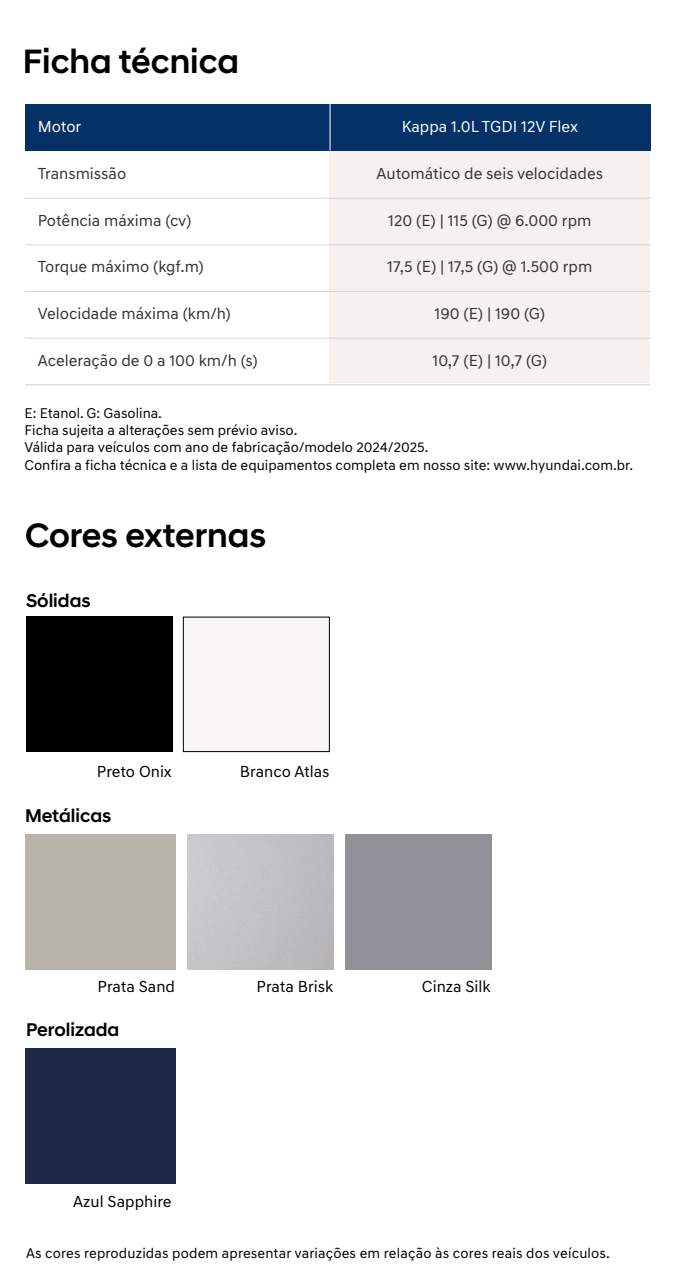
<style>
.page{position:relative;width:675px;height:1282px;background:#fff}
.page>*{position:absolute;margin:0;border:0;box-sizing:border-box;transform-origin:0 0}
.t1{font:500 34.38px "Hyundai Sans Head";color:#000}
.t2{font:500 18.75px "Hyundai Sans Head";color:#000}
.t3{font:16.25px "Hyundai Sans Text";color:#333}
.t4{font:16.25px "Hyundai Sans Text";color:#000}
.t5{font:16.25px "Hyundai Sans Text";color:#fff}
.t6{font:14.38px/17.2px "Hyundai Sans Text";color:#000}
</style>
<div class="page">
<div style="left:330px;top:150px;width:320px;height:233px;background:#f4f1ef"></div>
<div style="left:25px;top:104px;width:625px;height:46px;background:#053266"></div>
<hr style="left:25px;top:244px;width:625px;height:1px;background:#d9d3cd">
<hr style="left:25px;top:291px;width:625px;height:1px;background:#d9d3cd">
<hr style="left:25px;top:338px;width:625px;height:1px;background:#d9d3cd">
<hr style="left:25px;top:384px;width:625px;height:1px;background:#d9d3cd">
<hr style="left:25px;top:198px;width:625px;height:1px;background:#d9d3cd">
<div style="left:25px;top:1048px;width:151px;height:135px;background:#1d2947"></div>
<hr style="left:330px;top:103px;width:1px;height:48px;background:#fff">
<div style="left:25px;top:834px;width:151px;height:135px;background:#b8b4ab"></div>
<div style="left:345px;top:834px;width:146px;height:135px;background:#929098"></div>
<div style="left:26px;top:616px;width:146px;height:135px;background:#000"></div>
<div style="left:183px;top:617px;width:147px;height:134px;border:1px solid #000"></div>
<h1 class="t1" style="left:23px;top:41px;width:218px">Ficha técnica</h1>
<p class="t5" style="left:38px;top:117px;width:45px">Motor</p>
<p class="t3" style="left:38px;top:163px;width:90px">Transmissão</p>
<p class="t3" style="left:38px;top:210px;width:155px">Potência máxima (cv)</p>
<p class="t3" style="left:38px;top:257px;width:168px">Torque máximo (kgf.m)</p>
<p class="t3" style="left:38px;top:304px;width:195px">Velocidade máxima (km/h)</p>
<p class="t3" style="left:38px;top:350px;width:221px">Aceleração de 0 a 100 km/h (s)</p>
<p class="t5" style="left:402px;top:117px;width:178px">Kappa 1.0L TGDI 12V Flex</p>
<p class="t3" style="left:377px;top:163px;width:228px">Automático de seis velocidades</p>
<p class="t3" style="left:388px;top:210px;width:205px">120 (E) | 115 (G) @ 6.000 rpm</p>
<p class="t3" style="left:387px;top:257px;width:207px">17,5 (E) | 17,5 (G) @ 1.500 rpm</p>
<p class="t3" style="left:435px;top:304px;width:112px">190 (E) | 190 (G)</p>
<p class="t3" style="left:433px;top:350px;width:116px">10,7 (E) | 10,7 (G)</p>
<p class="t6" style="left:25px;top:404px;width:610px">E: Etanol. G: Gasolina.<br>Ficha sujeita a alterações sem prévio aviso.<br>Válida para veículos com ano de fabricação/modelo 2024/2025.<br>Confira a ficha técnica e a lista de equipamentos completa em nosso site: www.hyundai.com.br.</p>
<h1 class="t1" style="left:25px;top:515px;width:243px">Cores externas</h1>
<h2 class="t2" style="left:26px;top:589px;width:66px">Sólidas</h2>
<p class="t4" style="left:97px;top:761px;width:76px">Preto Onix</p>
<p class="t4" style="left:240px;top:761px;width:91px">Branco Atlas</p>
<h2 class="t2" style="left:25px;top:804px;width:88px">Metálicas</h2>
<p class="t4" style="left:98px;top:976px;width:79px">Prata Sand</p>
<p class="t4" style="left:257px;top:976px;width:78px">Prata Brisk</p>
<p class="t4" style="left:422px;top:976px;width:70px">Cinza Silk</p>
<h2 class="t2" style="left:26px;top:1018px;width:95px">Perolizada</h2>
<p class="t4" style="left:73px;top:1190px;width:100px">Azul Sapphire</p>
<p class="t6" style="left:26px;top:1244px;width:585px">As cores reproduzidas podem apresentar variações em relação às cores reais dos veículos.</p>
</div>
